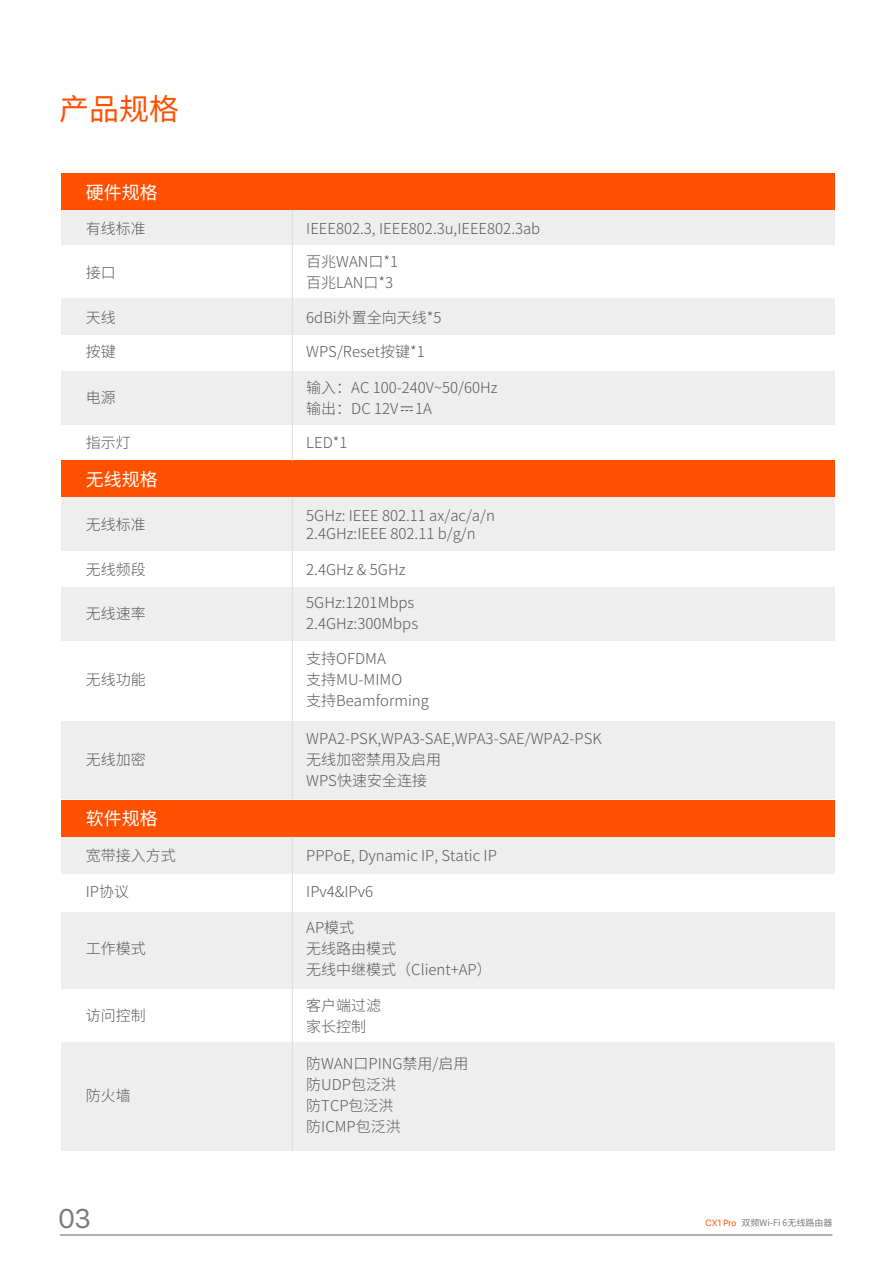
<style>
.page{position:relative;width:893px;height:1263px;background:#fff}
.page>*{position:absolute;margin:0;border:0;box-sizing:border-box;transform-origin:0 0}
.t1{font:30px "Source Han Sans CN";color:#ff5000}
.t2{font:27px "SF Pro Display";color:#7a7979}
.t3{font:18px "Source Han Sans CN";color:#fff}
.t4{font:300 15px/21px "Source Han Sans CN";color:#585959}
.t5{font:9px "Source Han Sans CN";color:#7a7979}
.s1{font-family:"SF Pro Display";color:#ff5000}
</style>
<div class="page">
<hr style="left:60px;top:1235px;width:772px;height:1px;background:#636363">
<div style="left:61px;top:174px;width:774px;height:36px;background:#ff5000"></div>
<div style="left:61px;top:210px;width:774px;height:36px;background:#eeeeef"></div>
<div style="left:61px;top:245px;width:774px;height:55px;background:#fff"></div>
<div style="left:61px;top:299px;width:774px;height:36px;background:#eeeeef"></div>
<div style="left:61px;top:494px;width:774px;height:37px;background:#eeeeef"></div>
<div style="left:61px;top:371px;width:774px;height:54px;background:#eeeeef"></div>
<div style="left:61px;top:498px;width:774px;height:52px;background:#eeeeef"></div>
<div style="left:61px;top:720px;width:774px;height:79px;background:#eeeeef"></div>
<div style="left:61px;top:910px;width:774px;height:80px;background:#eeeeef"></div>
<div style="left:61px;top:587px;width:774px;height:54px;background:#eeeeef"></div>
<div style="left:61px;top:802px;width:774px;height:36px;background:#ff5000"></div>
<div style="left:61px;top:838px;width:774px;height:36px;background:#eeeeef"></div>
<div style="left:61px;top:875px;width:774px;height:36px;background:#fff"></div>
<div style="left:61px;top:461px;width:774px;height:36px;background:#ff5000"></div>
<div style="left:61px;top:800px;width:774px;height:36px;background:#ff5000"></div>
<div style="left:61px;top:1042px;width:774px;height:109px;background:#eeeeef"></div>
<hr style="left:292px;top:497px;width:1px;height:303px;background:#dbdcdc">
<hr style="left:292px;top:837px;width:1px;height:314px;background:#dbdcdc">
<hr style="left:292px;top:210px;width:1px;height:251px;background:#dbdcdc">
<svg style="left:401px;top:406px;width:12px;height:5px"></svg>
<h1 class="t1" style="left:59px;top:92px;width:122px">产品规格</h1>
<p class="t3" style="left:86px;top:182px;width:73px">硬件规格</p>
<p class="t4" style="left:86px;top:219px;width:61px">有线标准</p>
<p class="t4" style="left:306px;top:219px;width:236px">IEEE802.3, IEEE802.3u,IEEE802.3ab</p>
<p class="t4" style="left:86px;top:262px;width:31px">接口</p>
<p class="t4" style="left:86px;top:307px;width:31px">天线</p>
<p class="t4" style="left:86px;top:341px;width:31px">按键</p>
<p class="t4" style="left:306px;top:251px;width:93px">百兆WAN口*1百兆LAN口*3</p>
<p class="t4" style="left:306px;top:307px;width:137px">6dBi外置全向天线*5</p>
<p class="t4" style="left:306px;top:341px;width:120px">WPS/Reset按键*1</p>
<p class="t4" style="left:86px;top:387px;width:31px">电源</p>
<p class="t4" style="left:306px;top:377px;width:193px">输入：AC 100-240V~50/60Hz输出：DC 12V 1A</p>
<p class="t4" style="left:86px;top:432px;width:46px">指示灯</p>
<p class="t4" style="left:306px;top:432px;width:43px">LED*1</p>
<p class="t3" style="left:86px;top:469px;width:73px">无线规格</p>
<p class="t4" style="left:86px;top:514px;width:61px">无线标准</p>
<p class="t4" style="left:86px;top:559px;width:61px">无线频段</p>
<p class="t4" style="left:86px;top:603px;width:61px">无线速率</p>
<p class="t4" style="left:86px;top:669px;width:61px">无线功能</p>
<p class="t4" style="left:86px;top:750px;width:61px">无线加密</p>
<p class="t3" style="left:86px;top:808px;width:73px">软件规格</p>
<p class="t4" style="left:86px;top:845px;width:91px">宽带接入方式</p>
<p class="t4" style="left:86px;top:881px;width:45px">IP协议</p>
<p class="t4" style="left:86px;top:938px;width:61px">工作模式</p>
<p class="t4" style="left:306px;top:507px;width:190px;line-height:18px">5GHz: IEEE 802.11 ax/ac/a/n<br>2.4GHz:IEEE 802.11 b/g/n</p>
<p class="t4" style="left:306px;top:559px;width:101px">2.4GHz &amp; 5GHz</p>
<p class="t4" style="left:306px;top:592px;width:113px">5GHz:1201Mbps<br>2.4GHz:300Mbps</p>
<p class="t4" style="left:306px;top:648px;width:124px">支持OFDMA<br>支持MU-MIMO<br>支持Beamforming</p>
<p class="t4" style="left:306px;top:729px;width:297px">WPA2-PSK,WPA3-SAE,WPA3-SAE/WPA2-PSK无线加密禁用及启用<br>WPS快速安全连接</p>
<p class="t4" style="left:306px;top:845px;width:192px">PPPoE, Dynamic IP, Static IP</p>
<p class="t4" style="left:306px;top:881px;width:68px">IPv4&amp;IPv6</p>
<p class="t4" style="left:306px;top:917px;width:187px">AP模式<br>无线路由模式<br>无线中继模式（Client+AP）</p>
<p class="t4" style="left:86px;top:1006px;width:61px">访问控制</p>
<p class="t4" style="left:306px;top:995px;width:76px">客户端过滤家长控制</p>
<p class="t4" style="left:86px;top:1085px;width:46px">防火墙</p>
<p class="t4" style="left:306px;top:1053px;width:164px">防WAN口PING禁用/启用防UDP包泛洪<br>防TCP包泛洪<br>防ICMP包泛洪</p>
<h2 class="t2" style="left:59px;top:1197px;width:34px">03</h2>
<p class="t5" style="left:706px;top:1218px;width:128px"><span class="s1">CX1 Pro</span> 双频Wi-Fi 6无线路由器</p>
</div>
